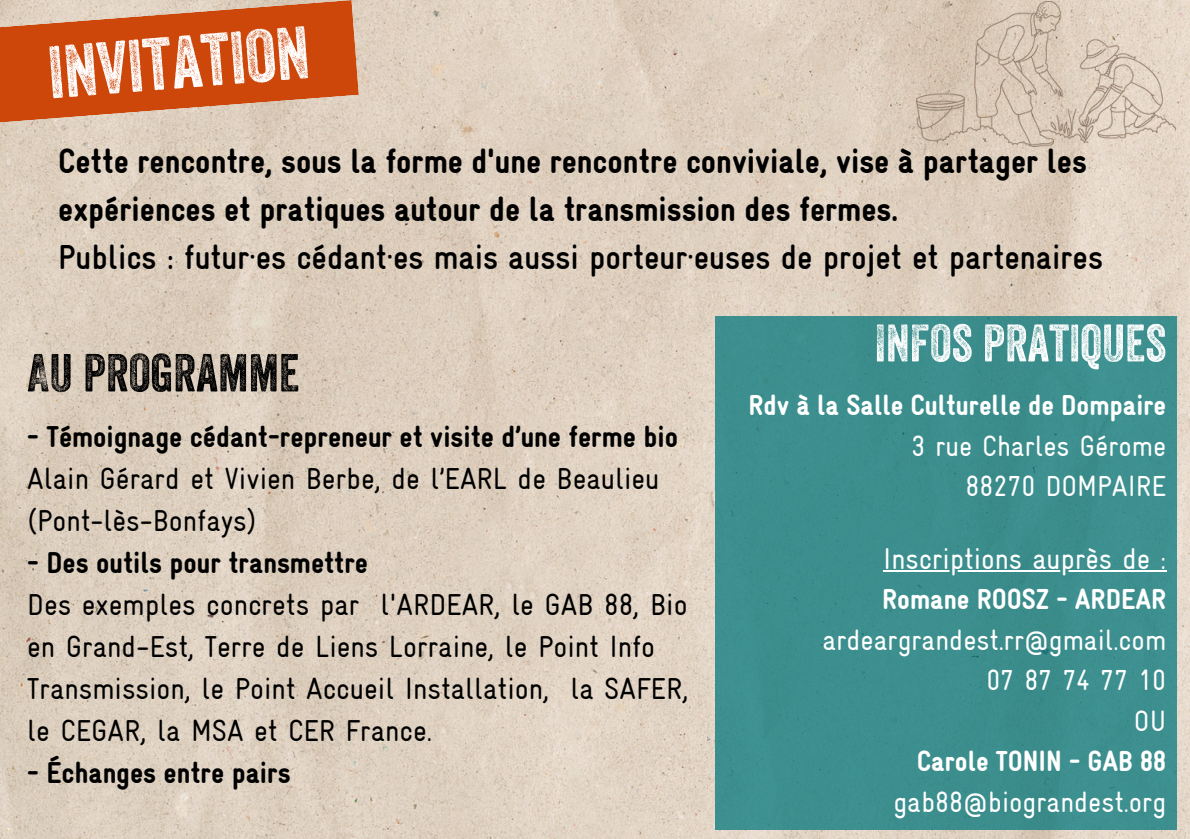
<style>
.page{position:relative;width:1190px;height:839px;background:#fff}
.page>*{position:absolute;margin:0;border:0;box-sizing:border-box;transform-origin:0 0}
.t1{font:72px "Veneer Three";color:#fff}
.t2{font:51.8px "Veneer Three";color:#000}
.t3{font:51px "Veneer Three";color:#fff}
.t4{font:900 condensed 35px/47.8px "Gravur";color:#000}
.t5{font:700 condensed 35px "Gravur";color:#000}
.t6{font:condensed 30.4px/42px "Gravur";color:#000}
.t7{font:900 condensed 30.4px "Gravur";color:#000}
.t8{font:condensed 29.8px "Gravur";color:#fff}
.t9{font:condensed 29.2px "Gravur";color:#fff}
.t10{font:900 condensed 29.2px "Gravur";color:#fff}
</style>
<div class="page">
<img style="left:0;top:0;width:1190px;height:838px">
<svg style="left:0;top:0;width:359px;height:129px;background:#d26c3b"></svg>
<div style="left:715px;top:316px;width:461px;height:513px;background:#3d8f8e"></div>
<img style="left:916px;top:2px;width:260px;height:144px">
<hr style="left:883px;top:570px;width:283px;height:1px;background:#fff">
<h1 class="t1" style="left:46px;top:48px;width:263px;rotate:-5deg">INVITATION</h1>
<p class="t4" style="left:58px;top:137px;width:1030px">Cette rencontre, sous la forme d'une rencontre conviviale, vise à partager les expériences et pratiques autour de la transmission des fermes.</p>
<h2 class="t5" style="left:58px;top:237px;width:1046px">Publics : futur·es cédant·es mais aussi porteur·euses de projet et partenaires</h2>
<p class="t2" style="left:27px;top:354px;width:274px">AU PROGRAMME</p>
<p class="t7" style="left:27px;top:419px;width:652px">- Témoignage cédant-repreneur et visite d’une ferme bio</p>
<p class="t6" style="left:27px;top:457px;width:634px">Alain Gérard et Vivien Berbe, de l’EARL de Beaulieu (Pont-lès-Bonfays)</p>
<p class="t7" style="left:27px;top:545px;width:342px">- Des outils pour transmettre</p>
<p class="t6" style="left:27px;top:583px;width:663px">Des exemples concrets par l'ARDEAR, le GAB 88, Bio en Grand-Est, Terre de Liens Lorraine, le Point Info Transmission, le Point Accueil Installation, la SAFER, le CEGAR, la MSA et CER France.</p>
<p class="t7" style="left:27px;top:755px;width:265px">- Échanges entre pairs</p>
<p class="t3" style="left:875px;top:324px;width:293px">INFOS PRATIQUES</p>
<p class="t10" style="left:748px;top:389px;width:419px">Rdv à la Salle Culturelle de Dompaire</p>
<p class="t9" style="left:911px;top:429px;width:256px">3 rue Charles Gérome</p>
<p class="t9" style="left:966px;top:470px;width:202px">88270 DOMPAIRE</p>
<p class="t8" style="left:883px;top:541px;width:284px">Inscriptions auprès de :</p>
<p class="t10" style="left:882px;top:582px;width:285px">Romane ROOSZ - ARDEAR</p>
<p class="t9" style="left:823px;top:623px;width:345px">ardeargrandest.rr@gmail.com</p>
<p class="t9" style="left:986px;top:663px;width:181px">07 87 74 77 10</p>
<p class="t9" style="left:1134px;top:704px;width:34px">OU</p>
<p class="t10" style="left:917px;top:744px;width:251px">Carole TONIN - GAB 88</p>
<p class="t9" style="left:893px;top:785px;width:274px">gab88@biograndest.org</p>
</div>
